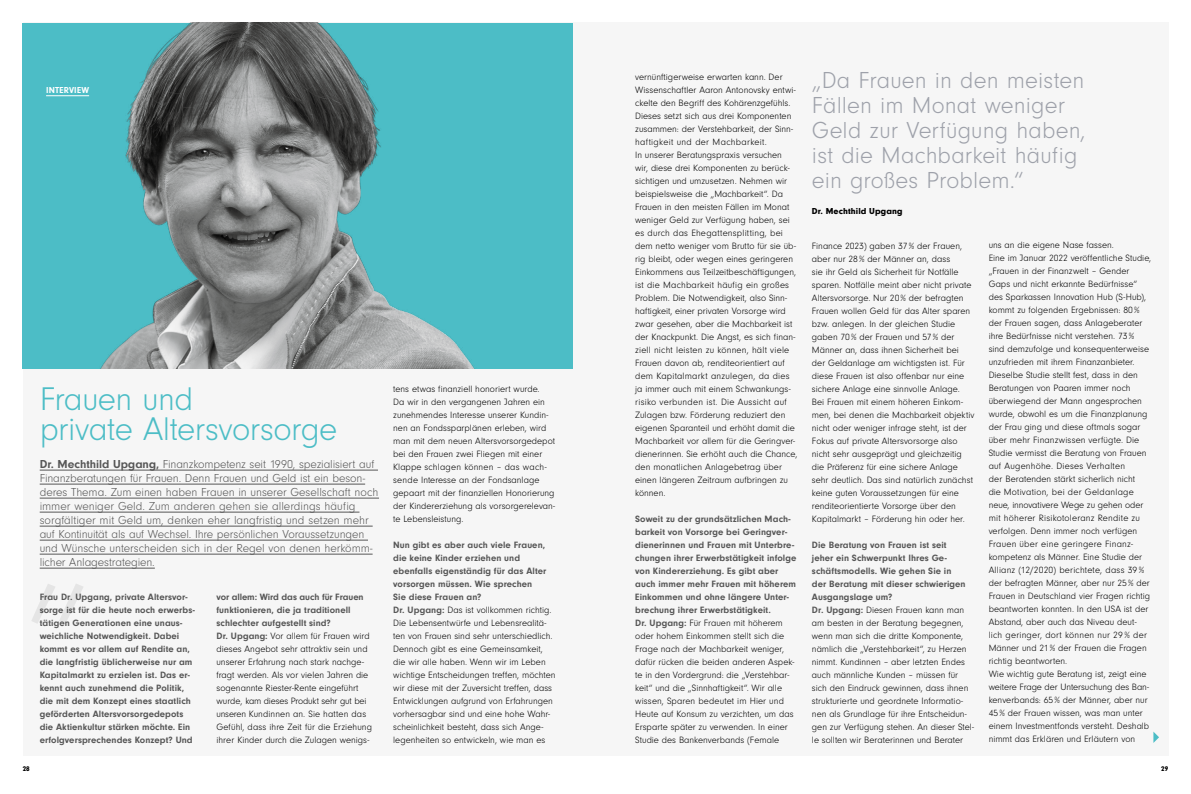
<style>
.page{position:relative;width:1191px;height:794px;background:#fff}
.page>*{position:absolute;margin:0;border:0;box-sizing:border-box;transform-origin:0 0}
.t1{font:300 34px/30px "Neuzeit Gro";letter-spacing:-.015em;color:#4cbdc6}
.t2{font:300 24px/25px "Neuzeit Gro";letter-spacing:.005em;color:#9ea1aa}
.t3{font:300 12px/14px "Neuzeit Gro";letter-spacing:-.005em;color:#565656}
.t4{font:300 9.5px/13px "Neuzeit Gro";color:#000}
.t5{font:700 9.5px/13px "Neuzeit Gro";letter-spacing:.01em;color:#565656}
.t6{font:900 9px "Neuzeit Gro";letter-spacing:.015em;color:#000}
.t7{font:700 9px "Neuzeit Gro";letter-spacing:.02em;color:#fff}
.t8{font:900 7px "Neuzeit Gro";color:#000}
.s1{font-weight:700}
.s2{font-weight:700;color:#565656}
</style>
<div class="page">
<div style="left:23px;top:23px;width:1145px;height:732px;background:#f6f6f6"></div>
<img style="left:23px;top:23px;width:550px;height:346px">
<hr style="left:40px;top:470px;width:338px;height:1px;background:#565656">
<hr style="left:40px;top:484px;width:325px;height:1px;background:#565656">
<hr style="left:40px;top:498px;width:339px;height:1px;background:#565656">
<hr style="left:40px;top:512px;width:319px;height:1px;background:#565656">
<hr style="left:40px;top:526px;width:333px;height:1px;background:#565656">
<hr style="left:40px;top:540px;width:328px;height:1px;background:#565656">
<hr style="left:40px;top:554px;width:332px;height:1px;background:#565656">
<hr style="left:40px;top:568px;width:115px;height:1px;background:#565656">
<svg style="left:32px;top:584px;width:51px;height:39px"></svg>
<svg style="left:1153px;top:731px;width:6px;height:12px"></svg>
<hr style="left:46px;top:95px;width:43px;height:1px;background:#fff">
<p class="t7" style="left:46px;top:85px;width:45px">INTERVIEW</p>
<h1 class="t1" style="left:40px;top:384px;width:299px">Frauen und<br>private Altersvorsorge</h1>
<p class="t3" style="left:40px;top:457px;width:340px"><span class="s1">Dr. Mechthild Upgang,</span> Finanzkompetenz seit 1990, spezialisiert auf Finanzberatungen für Frauen. Denn Frauen und Geld ist ein beson&shy;deres Thema. Zum einen haben Frauen in unserer Gesellschaft noch immer weniger Geld. Zum anderen gehen sie allerdings häufig sorgfältiger mit Geld um, denken eher langfristig und setzen mehr auf Kontinuität als auf Wechsel. Ihre persönlichen Voraussetzungen und Wünsche unterscheiden sich in der Regel von denen herkömm&shy;licher Anlagestrategien.</p>
<p class="t5" style="left:40px;top:590px;width:157px">Frau Dr. Upgang, private Altersvor&shy;sorge ist für die heute noch erwerbs&shy;tätigen Generationen eine unaus&shy;weichliche Notwendigkeit. Dabei kommt es vor allem auf Rendite an, die langfristig üblicherweise nur am Kapitalmarkt zu erzielen ist. Das er&shy;kennt auch zunehmend die Politik, die mit dem Konzept eines staatlich geförderten Altersvorsorgedepots die Aktienkultur stärken möchte. Ein erfolgversprechendes Konzept? Und</p>
<p class="t4" style="left:216px;top:590px;width:157px"><span class="s2">vor allem: Wird das auch für Frauen funktionieren, die ja traditionell schlechter aufgestellt sind?<br>Dr. Upgang:</span> Vor allem für Frauen wird dieses Angebot sehr attraktiv sein und unserer Erfahrung nach stark nachge&shy;fragt werden. Als vor vielen Jahren die sogenannte Riester-Rente eingeführt wurde, kam dieses Produkt sehr gut bei unseren Kundinnen an. Sie hatten das Gefühl, dass ihre Zeit für die Erziehung ihrer Kinder durch die Zulagen wenigs-</p>
<p class="t4" style="left:393px;top:382px;width:163px">tens etwas finanziell honoriert wurde.<br>Da wir in den vergangenen Jahren ein zunehmendes Interesse unserer Kundin&shy;nen an Fondssparplänen erleben, wird man mit dem neuen Altersvorsorgedepot bei den Frauen zwei Fliegen mit einer Klappe schlagen können – das wach&shy;sende Interesse an der Fondsanlage gepaart mit der finanziellen Honorierung der Kindererziehung als vorsorgerelevan&shy;te Lebensleistung.</p>
<p class="t4" style="left:393px;top:538px;width:164px"><span class="s2">Nun gibt es aber auch viele Frauen, die keine Kinder erziehen und ebenfalls eigenständig für das Alter vorsorgen müssen. Wie sprechen<br>Sie diese Frauen an?<br>Dr. Upgang:</span> Das ist vollkommen richtig.<br>Die Lebensentwürfe und Lebensrealitä&shy;ten von Frauen sind sehr unterschiedlich.<br>Dennoch gibt es eine Gemeinsamkeit, die wir alle haben. Wenn wir im Leben wichtige Entscheidungen treffen, möchten wir diese mit der Zuversicht treffen, dass Entwicklungen aufgrund von Erfahrungen vorhersagbar sind und eine hohe Wahr&shy;scheinlichkeit besteht, dass sich Ange&shy;legenheiten so entwickeln, wie man es</p>
<p class="t4" style="left:635px;top:70px;width:164px">vernünftigerweise erwarten kann. Der Wissenschaftler Aaron Antonovsky entwi&shy;ckelte den Begriff des Kohärenzgefühls.<br>Dieses setzt sich aus drei Komponenten zusammen: der Verstehbarkeit, der Sinn&shy;haftigkeit und der Machbarkeit.<br>In unserer Beratungspraxis versuchen<br>wir, diese drei Komponenten zu berück&shy;sichtigen und umzusetzen. Nehmen wir beispielsweise die „Machbarkeit“. Da Frauen in den meisten Fällen im Monat weniger Geld zur Verfügung haben, sei es durch das Ehegattensplitting, bei dem netto weniger vom Brutto für sie üb&shy;rig bleibt, oder wegen eines geringeren Einkommens aus Teilzeitbeschäftigungen, ist die Machbarkeit häufig ein großes Problem. Die Notwendigkeit, also Sinn&shy;haftigkeit, einer privaten Vorsorge wird zwar gesehen, aber die Machbarkeit ist der Knackpunkt. Die Angst, es sich finan&shy;ziell nicht leisten zu können, hält viele Frauen davon ab, renditeorientiert auf dem Kapitalmarkt anzulegen, da dies ja immer auch mit einem Schwankungs&shy;risiko verbunden ist. Die Aussicht auf Zulagen bzw. Förderung reduziert den eigenen Sparanteil und erhöht damit die Machbarkeit vor allem für die Geringver&shy;dienerinnen. Sie erhöht auch die Chance, den monatlichen Anlagebetrag über einen längeren Zeitraum aufbringen zu können.</p>
<p class="t4" style="left:635px;top:512px;width:163px"><span class="s2">Soweit zu der grundsätzlichen Mach&shy;barkeit von Vorsorge bei Geringver&shy;dienerinnen und Frauen mit Unterbre&shy;chungen ihrer Erwerbstätigkeit infolge von Kindererziehung. Es gibt aber auch immer mehr Frauen mit höherem Einkommen und ohne längere Unter&shy;brechung ihrer Erwerbstätigkeit.<br>Dr. Upgang:</span> Für Frauen mit höherem oder hohem Einkommen stellt sich die Frage nach der Machbarkeit weniger, dafür rücken die beiden anderen Aspek&shy;te in den Vordergrund: die „Verstehbar&shy;keit“ und die „Sinnhaftigkeit“. Wir alle wissen, Sparen bedeutet im Hier und Heute auf Konsum zu verzichten, um das Ersparte später zu verwenden. In einer Studie des Bankenverbands (Female</p>
<h2 class="t2" style="left:812px;top:69px;width:275px">„Da Frauen in den meisten<br>Fällen im Monat weniger<br>Geld zur Verfügung haben, ist die Machbarkeit häufig ein großes Problem.“</h2>
<p class="t6" style="left:811px;top:206px;width:92px">Dr. Mechthild Upgang</p>
<p class="t4" style="left:812px;top:239px;width:164px">Finance 2023) gaben 37% der Frauen, aber nur 28% der Männer an, dass<br>sie ihr Geld als Sicherheit für Notfälle sparen. Notfälle meint aber nicht private Altersvorsorge. Nur 20% der befragten Frauen wollen Geld für das Alter sparen bzw. anlegen. In der gleichen Studie gaben 70% der Frauen und 57% der Männer an, dass ihnen Sicherheit bei der Geldanlage am wichtigsten ist. Für diese Frauen ist also offenbar nur eine sichere Anlage eine sinnvolle Anlage.<br>Bei Frauen mit einem höheren Einkom&shy;men, bei denen die Machbarkeit objektiv nicht oder weniger infrage steht, ist der Fokus auf private Altersvorsorge also nicht sehr ausgeprägt und gleichzeitig die Präferenz für eine sichere Anlage sehr deutlich. Das sind natürlich zunächst keine guten Voraussetzungen für eine renditeorientierte Vorsorge über den Kapitalmarkt – Förderung hin oder her.</p>
<p class="t4" style="left:812px;top:538px;width:164px"><span class="s2">Die Beratung von Frauen ist seit<br>jeher ein Schwerpunkt Ihres Ge&shy;schäftsmodells. Wie gehen Sie in<br>der Beratung mit dieser schwierigen Ausgangslage um?<br>Dr. Upgang:</span> Diesen Frauen kann man am besten in der Beratung begegnen, wenn man sich die dritte Komponente, nämlich die „Verstehbarkeit“, zu Herzen nimmt. Kundinnen – aber letzten Endes auch männliche Kunden – müssen für sich den Eindruck gewinnen, dass ihnen strukturierte und geordnete Informatio&shy;nen als Grundlage für ihre Entscheidun&shy;gen zur Verfügung stehen. An dieser Stel&shy;le sollten wir Beraterinnen und Berater</p>
<p class="t4" style="left:988px;top:239px;width:164px">uns an die eigene Nase fassen.<br>Eine im Januar 2022 veröffentliche Studie, „Frauen in der Finanzwelt – Gender Gaps und nicht erkannte Bedürfnisse“ des Sparkassen Innovation Hub (S-Hub), kommt zu folgenden Ergebnissen: 80% der Frauen sagen, dass Anlageberater ihre Bedürfnisse nicht verstehen. 73% sind demzufolge und konsequenterweise unzufrieden mit ihrem Finanzanbieter.<br>Dieselbe Studie stellt fest, dass in den Beratungen von Paaren immer noch überwiegend der Mann angesprochen wurde, obwohl es um die Finanzplanung der Frau ging und diese oftmals sogar über mehr Finanzwissen verfügte. Die Studie vermisst die Beratung von Frauen auf Augenhöhe. Dieses Verhalten<br>der Beratenden stärkt sicherlich nicht<br>die Motivation, bei der Geldanlage neue, innovativere Wege zu gehen oder mit höherer Risikotoleranz Rendite zu verfolgen. Denn immer noch verfügen Frauen über eine geringere Finanz&shy;kompetenz als Männer. Eine Studie der Allianz (12/2020) berichtete, dass 39 % der befragten Männer, aber nur 25% der Frauen in Deutschland vier Fragen richtig beantworten konnten. In den USA ist der Abstand, aber auch das Niveau deut&shy;lich geringer, dort können nur 29 % der Männer und 21% der Frauen die Fragen richtig beantworten.<br>Wie wichtig gute Beratung ist, zeigt eine weitere Frage der Untersuchung des Ban&shy;kenverbands: 65% der Männer, aber nur 45% der Frauen wissen, was man unter einem Investmentfonds versteht. Deshalb nimmt das Erklären und Erläutern von</p>
<p class="t8" style="left:23px;top:765px;width:8px">28</p>
<p class="t8" style="left:1161px;top:765px;width:8px">29</p>
</div>
